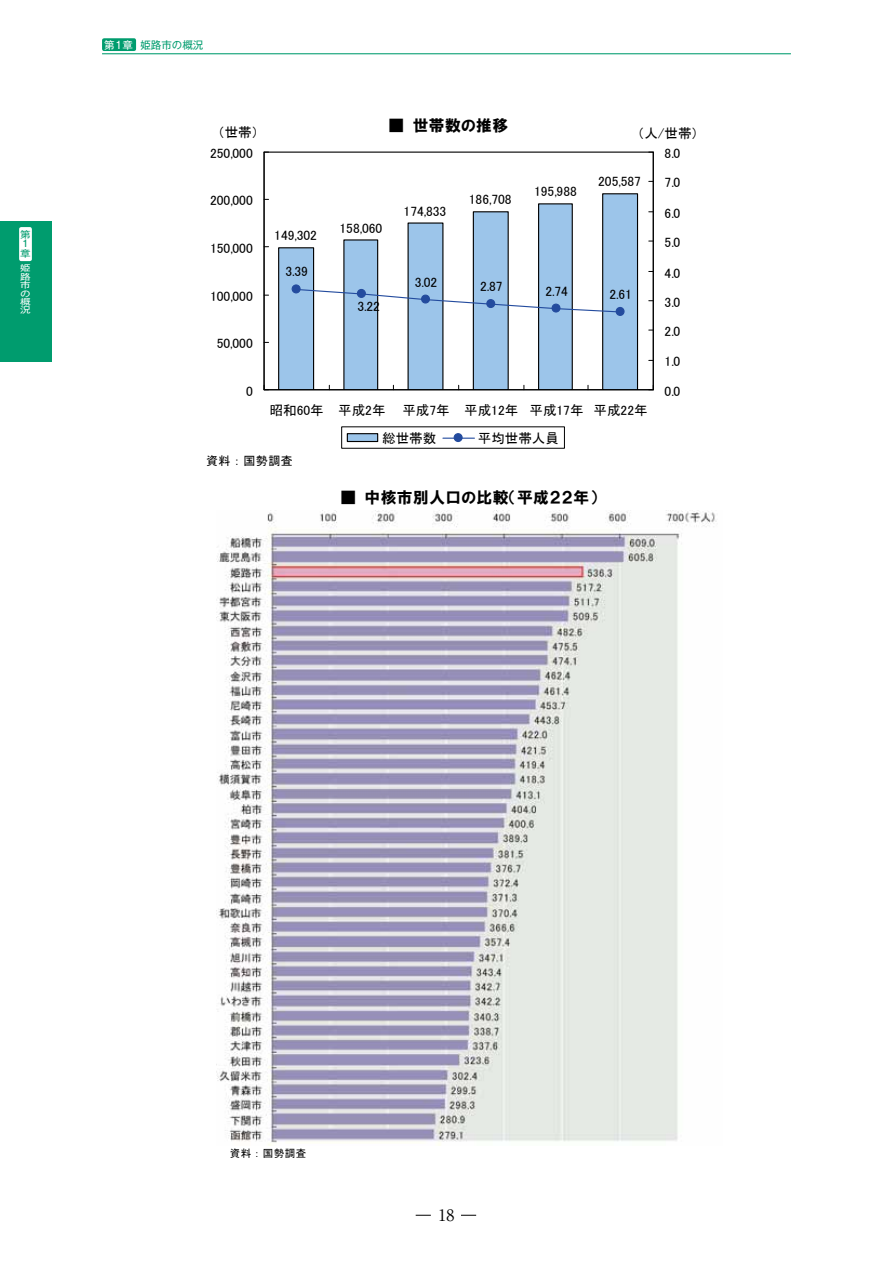
<style>
.page{position:relative;width:893px;height:1263px;background:#fff}
.page>*{position:absolute;margin:0;border:0;box-sizing:border-box;transform-origin:0 0}
.t1{font:15.75px "HGP Soei Kakugothic UB";letter-spacing:.03em;color:#000}
.t2{font:15.75px "Ryumin Pro";color:#000}
.t3{font:15.75px "MS Mincho";color:#000}
.t4{font:13.5px "MS P Gothic";color:#000}
.t5{font:12px "MS Gothic";letter-spacing:.04em;color:#000}
.t6{font:10.5px "Gothic MB101 Pro";color:#009c6e}
.t7{font:10.5px "MS Gothic";letter-spacing:.045em;color:#000}
.t8{font:9.45px/9.4px "Gothic MB101 Pro";color:#009c6e;scale:1.11 1}
.t9{font:8.4px/8.4px "Gothic MB101 Pro";color:#fff;text-align:justify;scale:1.25 1}
.s1{color:#fff}
</style>
<div class="page">
<svg style="left:416px;top:1215px;width:15px;height:1px"></svg>
<svg style="left:461px;top:1215px;width:15px;height:1px"></svg>
<div style="left:0;top:221px;width:51px;height:140px;background:#009c6e"></div>
<div style="left:19px;top:227px;width:13px;height:34px;background:#fff;border-radius:2px"></div>
<div style="left:102px;top:38px;width:34px;height:13px;background:#009c6e;border-radius:2px"></div>
<hr style="left:102px;top:53px;width:689px;height:1px;background:#009c6e">
<div style="left:279px;top:248px;width:35px;height:142px;background:#9cc5ea"></div>
<div style="left:278px;top:247px;width:36px;height:143px;border:1px solid #000"></div>
<div style="left:344px;top:240px;width:34px;height:150px;background:#9cc5ea"></div>
<div style="left:343px;top:239px;width:35px;height:151px;border:1px solid #000"></div>
<div style="left:408px;top:223px;width:35px;height:167px;background:#9cc5ea"></div>
<div style="left:473px;top:212px;width:35px;height:178px;background:#9cc5ea"></div>
<div style="left:473px;top:211px;width:36px;height:179px;border:1px solid #000"></div>
<div style="left:539px;top:204px;width:33px;height:186px;background:#9cc5ea"></div>
<div style="left:538px;top:203px;width:35px;height:187px;border:1px solid #000"></div>
<div style="left:603px;top:194px;width:34px;height:196px;background:#9cc5ea"></div>
<div style="left:602px;top:193px;width:36px;height:197px;border:1px solid #000"></div>
<hr style="left:264px;top:389px;width:389px;height:1px;background:#000">
<svg style="left:264px;top:152px;width:5px;height:237px"></svg>
<hr style="left:653px;top:152px;width:1px;height:238px;background:#000">
<svg style="left:295px;top:288px;width:323px;height:25px"></svg>
<div style="left:292px;top:285px;width:8px;height:8px;background:#234b9e;border-radius:50%"></div>
<div style="left:292px;top:284px;width:9px;height:9px;border:1px solid #234b9e;border-radius:50%"></div>
<div style="left:357px;top:289px;width:8px;height:8px;background:#234b9e;border-radius:50%"></div>
<div style="left:357px;top:289px;width:9px;height:9px;border:1px solid #234b9e;border-radius:50%"></div>
<div style="left:422px;top:295px;width:7px;height:8px;background:#234b9e;border-radius:50%"></div>
<div style="left:421px;top:295px;width:9px;height:9px;border:1px solid #234b9e;border-radius:50%"></div>
<div style="left:487px;top:300px;width:8px;height:7px;background:#234b9e;border-radius:50%"></div>
<div style="left:486px;top:299px;width:9px;height:9px;border:1px solid #234b9e;border-radius:50%"></div>
<div style="left:552px;top:304px;width:8px;height:8px;background:#234b9e;border-radius:50%"></div>
<div style="left:551px;top:304px;width:9px;height:9px;border:1px solid #234b9e;border-radius:50%"></div>
<div style="left:616px;top:307px;width:8px;height:8px;background:#234b9e;border-radius:50%"></div>
<div style="left:616px;top:307px;width:9px;height:9px;border:1px solid #234b9e;border-radius:50%"></div>
<div style="left:347px;top:434px;width:31px;height:7px;background:#9cc5ea"></div>
<div style="left:347px;top:433px;width:31px;height:9px;border:1px solid #000"></div>
<hr style="left:443px;top:438px;width:31px;height:1px;background:#234b9e">
<div style="left:454px;top:434px;width:8px;height:7px;background:#234b9e;border-radius:50%"></div>
<div style="left:454px;top:433px;width:9px;height:9px;border:1px solid #234b9e;border-radius:50%"></div>
<img style="left:216px;top:511px;width:501px;height:634px">
<p class="t8" style="left:20px;top:228px;width:11px">第<br>１章</p>
<p class="t9" style="left:20px;top:263px;width:10px">姫路市の概況</p>
<p class="t6" style="left:104px;top:36px;width:101px"><span class="s1">第１章</span> 姫路市の概況</p>
<p class="t4" style="left:218px;top:125px;width:42px">（世帯）</p>
<p class="t1" style="left:389px;top:117px;width:121px">■ 世帯数の推移</p>
<p class="t4" style="left:638px;top:126px;width:62px">（人/世帯）</p>
<p class="t4" style="left:210px;top:147px;width:44px">250,000</p>
<p class="t4" style="left:665px;top:147px;width:17px">8.0</p>
<p class="t4" style="left:210px;top:194px;width:44px">200,000</p>
<p class="t4" style="left:404px;top:204px;width:44px">174,833</p>
<p class="t4" style="left:469px;top:193px;width:44px">186,708</p>
<p class="t4" style="left:534px;top:185px;width:44px">195,988</p>
<p class="t4" style="left:598px;top:175px;width:44px">205,587</p>
<p class="t4" style="left:665px;top:176px;width:17px">7.0</p>
<p class="t4" style="left:665px;top:206px;width:17px">6.0</p>
<p class="t4" style="left:210px;top:241px;width:44px">150,000</p>
<p class="t4" style="left:274px;top:229px;width:44px">149,302</p>
<p class="t4" style="left:339px;top:221px;width:44px">158,060</p>
<p class="t4" style="left:665px;top:235px;width:17px">5.0</p>
<p class="t4" style="left:210px;top:290px;width:44px">100,000</p>
<p class="t4" style="left:285px;top:265px;width:24px">3.39</p>
<p class="t4" style="left:357px;top:300px;width:24px">3.22</p>
<p class="t4" style="left:415px;top:275px;width:24px">3.02</p>
<p class="t4" style="left:480px;top:279px;width:24px">2.87</p>
<p class="t4" style="left:545px;top:284px;width:24px">2.74</p>
<p class="t4" style="left:609px;top:287px;width:24px">2.61</p>
<p class="t4" style="left:665px;top:266px;width:17px">4.0</p>
<p class="t4" style="left:665px;top:295px;width:17px">3.0</p>
<p class="t4" style="left:665px;top:324px;width:17px">2.0</p>
<p class="t4" style="left:217px;top:337px;width:37px">50,000</p>
<p class="t4" style="left:665px;top:355px;width:17px">1.0</p>
<p class="t4" style="left:246px;top:384px;width:8px">0</p>
<p class="t4" style="left:665px;top:384px;width:17px">0.0</p>
<p class="t4" style="left:270px;top:403px;width:117px">昭和60年 平成2年</p>
<p class="t4" style="left:402px;top:403px;width:247px">平成7年 平成12年 平成17年 平成22年</p>
<p class="t4" style="left:382px;top:431px;width:55px">総世帯数</p>
<p class="t4" style="left:478px;top:431px;width:82px">平均世帯人員</p>
<p class="t5" style="left:206px;top:455px;width:88px">資料：国勢調査</p>
<p class="t1" style="left:340px;top:490px;width:258px">■ 中核市別人口の比較（平成２２年）</p>
<p class="t7" style="left:230px;top:1148px;width:78px">資料：国勢調査</p>
<p class="t3" style="left:439px;top:1197px;width:17px">18</p>
<p class="t2" style="left:439px;top:1203px;width:17px">18</p>
</div>
